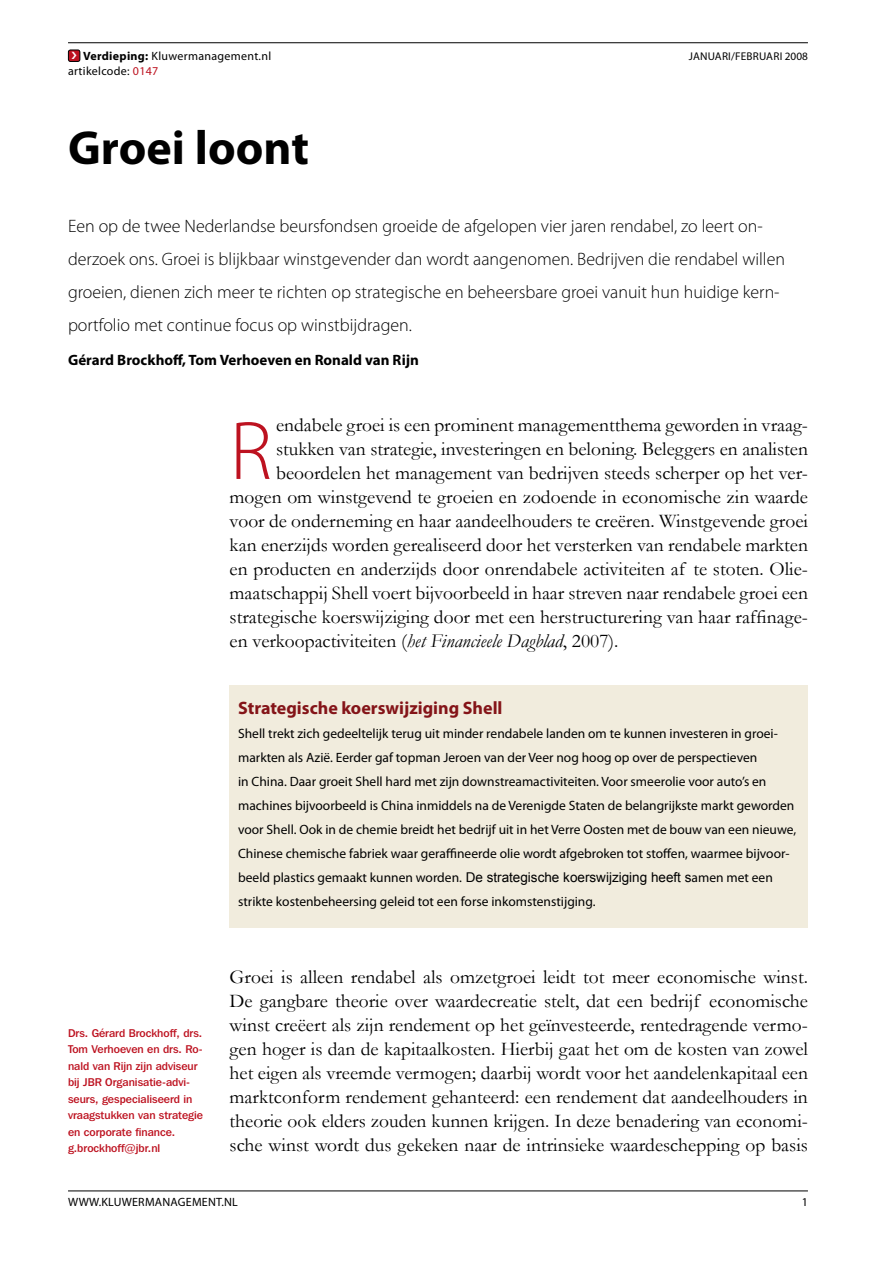
<style>
.page{position:relative;width:893px;height:1263px;background:#fff}
.page>*{position:absolute;margin:0;border:0;box-sizing:border-box;transform-origin:0 0}
.t1{font:300 83.7px "Myriad Pro";color:#bd1220}
.t2{font:700 48px "Myriad Pro";color:#000}
.t3{font:19.5px/24px "Garamond";color:#000;text-align:justify}
.t4{font:300 18px/33px "Myriad Pro";color:#000}
.t5{font:700 18px "Myriad Pro";color:#841418}
.t6{font:700 15px "Myriad Pro";color:#000}
.t7{font:13.5px/24px "Myriad Pro";color:#000}
.t8{font:12px "Myriad Pro";letter-spacing:.02em;color:#000}
.t9{font:500 11.25px/16.5px "Franklin Gothic IT Cby BT";color:#bd1220}
.t10{font:11.25px "Myriad Pro";letter-spacing:.02em;color:#000}
.s1{font-weight:700}
.s2{color:#bd1220}
.s3{font-style:italic}
.s4{font-family:"Arial"}
</style>
<div class="page">
<hr style="left:68px;top:1191px;width:740px;height:1px;background:#000">
<div style="left:68px;top:50px;width:12px;height:11px;background:#bd1220;border-radius:2px"></div>
<div style="left:68px;top:50px;width:12px;height:12px;border:1px solid #000;border-radius:2px"></div>
<hr style="left:68px;top:42px;width:740px;height:1px;background:#000">
<div style="left:230px;top:685px;width:578px;height:242px;background:#f1ecdd"></div>
<p class="t8" style="left:83px;top:49px;width:190px"><span class="s1">Verdieping:</span> Kluwermanagement.nl</p>
<p class="t10" style="left:689px;top:50px;width:121px">januari/februari 2008</p>
<p class="t8" style="left:68px;top:64px;width:92px">artikelcode: <span class="s2">01 47</span></p>
<h2 class="t2" style="left:68px;top:116px;width:242px">Groei loont</h2>
<p class="t4" style="left:68px;top:209px;width:719px">Een op de twee Nederlandse beursfondsen groeide de afgelopen vier jaren rendabel, zo leert on&shy;derzoek ons. Groei is blijkbaar winstgevender dan wordt aangenomen. Bedrijven die rendabel willen groeien, dienen zich meer te richten op strategische en beheersbare groei vanuit hun huidige kern&shy;portfolio met continue focus op winstbijdragen.</p>
<p class="t6" style="left:68px;top:350px;width:352px">Gérard Brockhoff, Tom Verhoeven en Ronald van Rijn</p>
<h1 class="t1" style="left:230px;top:401px;width:44px">R</h1>
<p class="t3" style="left:276px;top:413px;width:533px">endabele groei is een prominent managementthema geworden in vraag-</p>
<p class="t3" style="left:276px;top:437px;width:533px">stukken van strategie, investeringen en beloning. Beleggers en analisten</p>
<p class="t3" style="left:276px;top:461px;width:533px">beoordelen het management van bedrijven steeds scherper op het ver-</p>
<p class="t3" style="left:230px;top:485px;width:580px">mogen om winstgevend te groeien en zodoende in economische zin waarde</p>
<p class="t3" style="left:230px;top:509px;width:580px">voor de onderneming en haar aandeelhouders te creëren. Winstgevende groei</p>
<p class="t3" style="left:230px;top:533px;width:580px">kan enerzijds worden gerealiseerd door het versterken van rendabele markten</p>
<p class="t3" style="left:230px;top:557px;width:580px">en producten en anderzijds door onrendabele activiteiten af te stoten. Olie-</p>
<p class="t3" style="left:230px;top:581px;width:580px">maatschappij Shell voert bijvoorbeeld in haar streven naar rendabele groei een</p>
<p class="t3" style="left:230px;top:605px;width:580px">strategische koerswijziging door met een herstructurering van haar raffinage-</p>
<p class="t3" style="left:230px;top:629px;width:390px">en verkoopactiviteiten (<span class="s3">het Financieele Dagblad</span>, 2007).</p>
<p class="t9" style="left:68px;top:1024px;width:137px">Drs. Gérard Brockhoff, drs.<br>Tom Verhoeven en drs. Ro&shy;nald van Rijn zijn adviseur bij JBR Organisatie-advi&shy;seurs, gespecialiseerd in vraagstukken van strategie en corporate finance. g.brockhoff@jbr.nl</p>
<p class="t5" style="left:238px;top:696px;width:266px">Strategische koerswijziging Shell</p>
<p class="t7" style="left:238px;top:721px;width:560px">Shell trekt zich gedeeltelijk terug uit minder rendabele landen om te kunnen investeren in groei&shy;markten als Azië. Eerder gaf topman Jeroen van der Veer nog hoog op over de perspectieven<br>in China. Daar groeit Shell hard met zijn downstreamactiviteiten. Voor smeerolie voor auto’s en machines bijvoorbeeld is China inmiddels na de Verenigde Staten de belangrijkste markt geworden voor Shell. Ook in de chemie breidt het bedrijf uit in het Verre Oosten met de bouw van een nieuwe, Chinese chemische fabriek waar geraffineerde olie wordt afgebroken tot stoffen, waarmee bijvoor&shy;beeld plastics gemaakt kunnen worden. <span class="s4">De strategische koerswijziging heeft s</span>amen met een strikte kostenbeheersing geleid tot een forse inkomstenstijging.</p>
<p class="t3" style="left:230px;top:965px;width:580px">Groei is alleen rendabel als omzetgroei leidt tot meer economische winst.<br>De gangbare theorie over waardecreatie stelt, dat een bedrijf economische winst creëert als zijn rendement op het geïnvesteerde, rentedragende vermo&shy;gen hoger is dan de kapitaalkosten. Hierbij gaat het om de kosten van zowel het eigen als vreemde vermogen; daarbij wordt voor het aandelenkapitaal een marktconform rendement gehanteerd: een rendement dat aandeelhouders in theorie ook elders zouden kunnen krijgen. In deze benadering van economi&shy;sche winst wordt dus gekeken naar de intrinsieke waardeschepping op basis</p>
<p class="t8" style="left:68px;top:1195px;width:171px">www.kluwermanagement.nl</p>
</div>
